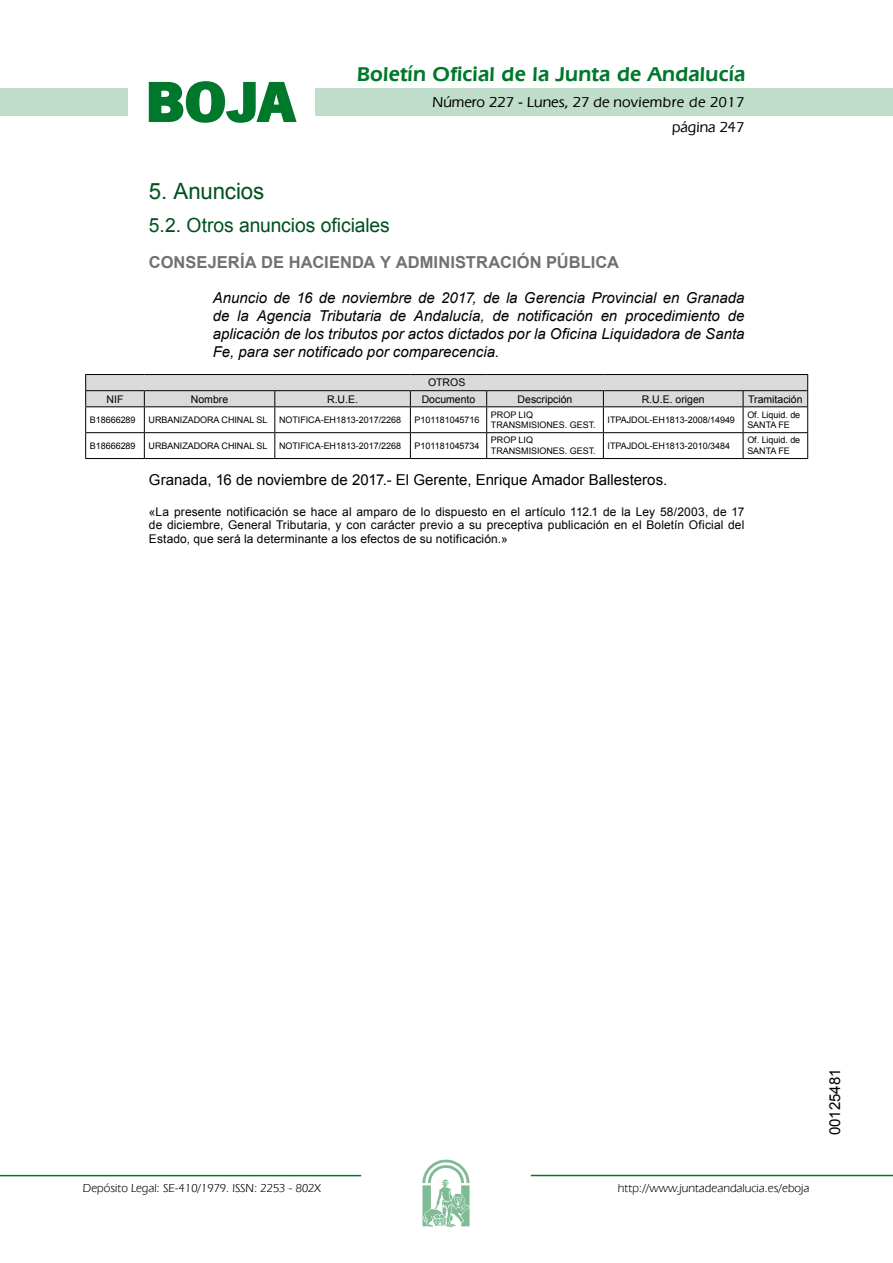
<style>
.page{position:relative;width:893px;height:1263px;background:#fff}
.page>*{position:absolute;margin:0;border:0;box-sizing:border-box;transform-origin:0 0}
.t1{font:700 57.75px "News Got T";color:#00782c;scale:1.14 1}
.t2{font:22.5px "Arial";letter-spacing:-.005em;color:#00501f}
.t3{font:600 21px "Eras IT Cby BT";letter-spacing:.01em;color:#00782c}
.t4{font:19.5px "Arial";letter-spacing:-.005em;color:#00501f}
.t5{font:700 16.5px "Arial";letter-spacing:.005em;color:#707173}
.t6{font:italic 15px/18px "Arial";color:#000;text-align:justify}
.t7{font:15px "Arial";color:#000}
.t8{font:500 15px/24.5px "Eras IT Cby BT";color:#000;text-align:right}
.t9{font:12px/13.5px "Arial";letter-spacing:.01em;color:#000;text-align:justify}
.t10{font:12px "Eras IT Cby BT";color:#000}
.t11{font:10.5px "Arial";color:#000}
.t12{font:9px/10.8px "Arial";letter-spacing:-.005em;color:#000}
</style>
<div class="page">
<div style="left:315px;top:88px;width:577px;height:28px;background:#bfddca"></div>
<div style="left:0;top:88px;width:128px;height:28px;background:#bfddca"></div>
<hr style="left:0;top:1175px;width:361px;height:1px;background:#00782c">
<svg style="left:422px;top:1159px;width:47px;height:68px"></svg>
<hr style="left:531px;top:1175px;width:361px;height:1px;background:#00782c">
<svg style="left:148px;top:81px;width:149px;height:42px"></svg>
<hr style="left:85px;top:374px;width:59px;height:1px;background:#000">
<hr style="left:144px;top:374px;width:131px;height:1px;background:#000">
<hr style="left:275px;top:374px;width:135px;height:1px;background:#000">
<hr style="left:410px;top:374px;width:76px;height:1px;background:#000">
<hr style="left:486px;top:374px;width:117px;height:1px;background:#000">
<hr style="left:603px;top:374px;width:140px;height:1px;background:#000">
<hr style="left:743px;top:374px;width:65px;height:1px;background:#000">
<svg style="left:85px;top:375px;width:723px;height:83px"></svg>
<hr style="left:85px;top:458px;width:59px;height:1px;background:#000">
<hr style="left:144px;top:458px;width:131px;height:1px;background:#000">
<hr style="left:275px;top:458px;width:135px;height:1px;background:#000">
<hr style="left:410px;top:458px;width:76px;height:1px;background:#000">
<hr style="left:486px;top:458px;width:117px;height:1px;background:#000">
<hr style="left:603px;top:458px;width:140px;height:1px;background:#000">
<hr style="left:743px;top:458px;width:65px;height:1px;background:#000">
<h1 class="t1" style="left:145px;top:68px;width:133px">BOJA</h1>
<h3 class="t3" style="left:357px;top:62px;width:390px">Boletín Oficial de la Junta de Andalucía</h3>
<h3 class="t8" style="left:432px;top:90px;width:313px">Número 227 - Lunes, 27 de noviembre de 2017 página 247</h3>
<h2 class="t2" style="left:149px;top:177px;width:117px">5. Anuncios</h2>
<h3 class="t4" style="left:149px;top:212px;width:242px">5.2. Otros anuncios oficiales</h3>
<h3 class="t5" style="left:149px;top:251px;width:471px">CONSEJERÍA DE HACIENDA Y ADMINISTRACIÓN PÚBLICA</h3>
<p class="t6" style="left:213px;top:289px;width:533px">Anuncio de 16 de noviembre de 2017, de la Gerencia Provincial en Granada de la Agencia Tributaria de Andalucía, de notificación en procedimiento de aplicación de los tributos por actos dictados por la Oficina Liquidadora de Santa Fe, para ser notificado por comparecencia.</p>
<p class="t11" style="left:428px;top:376px;width:39px">OTROS</p>
<p class="t11" style="left:106px;top:392px;width:18px">NIF</p>
<p class="t11" style="left:191px;top:392px;width:39px">Nombre</p>
<p class="t11" style="left:327px;top:392px;width:32px">R.U.E.</p>
<p class="t11" style="left:421px;top:392px;width:55px">Documento</p>
<p class="t11" style="left:517px;top:392px;width:56px">Descripción</p>
<p class="t11" style="left:641px;top:392px;width:65px">R.U.E. origen</p>
<p class="t11" style="left:748px;top:392px;width:56px">Tramitación</p>
<p class="t12" style="left:90px;top:415px;width:47px">B18666289</p>
<p class="t12" style="left:149px;top:415px;width:120px">URBANIZADORA CHINAL SL</p>
<p class="t12" style="left:279px;top:415px;width:123px">NOTIFICA-EH1813-2017/2268</p>
<p class="t12" style="left:414px;top:415px;width:66px">P101181045716</p>
<p class="t12" style="left:491px;top:409px;width:106px">PROP LIQ<br>TRANSMISIONES. GEST.</p>
<p class="t12" style="left:607px;top:415px;width:129px">ITPAJDOL-EH1813-2008/14949</p>
<p class="t12" style="left:747px;top:409px;width:54px">Of. Liquid. de<br>SANTA FE</p>
<p class="t12" style="left:90px;top:440px;width:47px">B18666289</p>
<p class="t12" style="left:149px;top:440px;width:120px">URBANIZADORA CHINAL SL</p>
<p class="t12" style="left:279px;top:440px;width:123px">NOTIFICA-EH1813-2017/2268</p>
<p class="t12" style="left:414px;top:440px;width:66px">P101181045734</p>
<p class="t12" style="left:491px;top:435px;width:106px">PROP LIQ<br>TRANSMISIONES. GEST.</p>
<p class="t12" style="left:607px;top:440px;width:124px">ITPAJDOL-EH1813-2010/3484</p>
<p class="t12" style="left:747px;top:435px;width:54px">Of. Liquid. de<br>SANTA FE</p>
<h3 class="t7" style="left:149px;top:470px;width:520px">Granada, 16 de noviembre de 2017.- El Gerente, Enrique Amador Ballesteros.</h3>
<p class="t9" style="left:149px;top:505px;width:597px">«La presente notificación se hace al amparo de lo dispuesto en el artículo 112.1 de la Ley 58/2003, de 17 de diciembre, General Tributaria, y con carácter previo a su preceptiva publicación en el Boletín Oficial del Estado, que será la determinante a los efectos de su notificación.»</p>
<h3 class="t10" style="left:83px;top:1181px;width:239px">Depósito Legal: SE-410/1979. ISSN: 2253 - 802X</h3>
<h3 class="t10" style="left:618px;top:1181px;width:193px">http://www.juntadeandalucia.es/eboja</h3>
<h3 class="t7" style="left:825px;top:1135px;width:68px;rotate:-90deg">00125481</h3>
</div>
